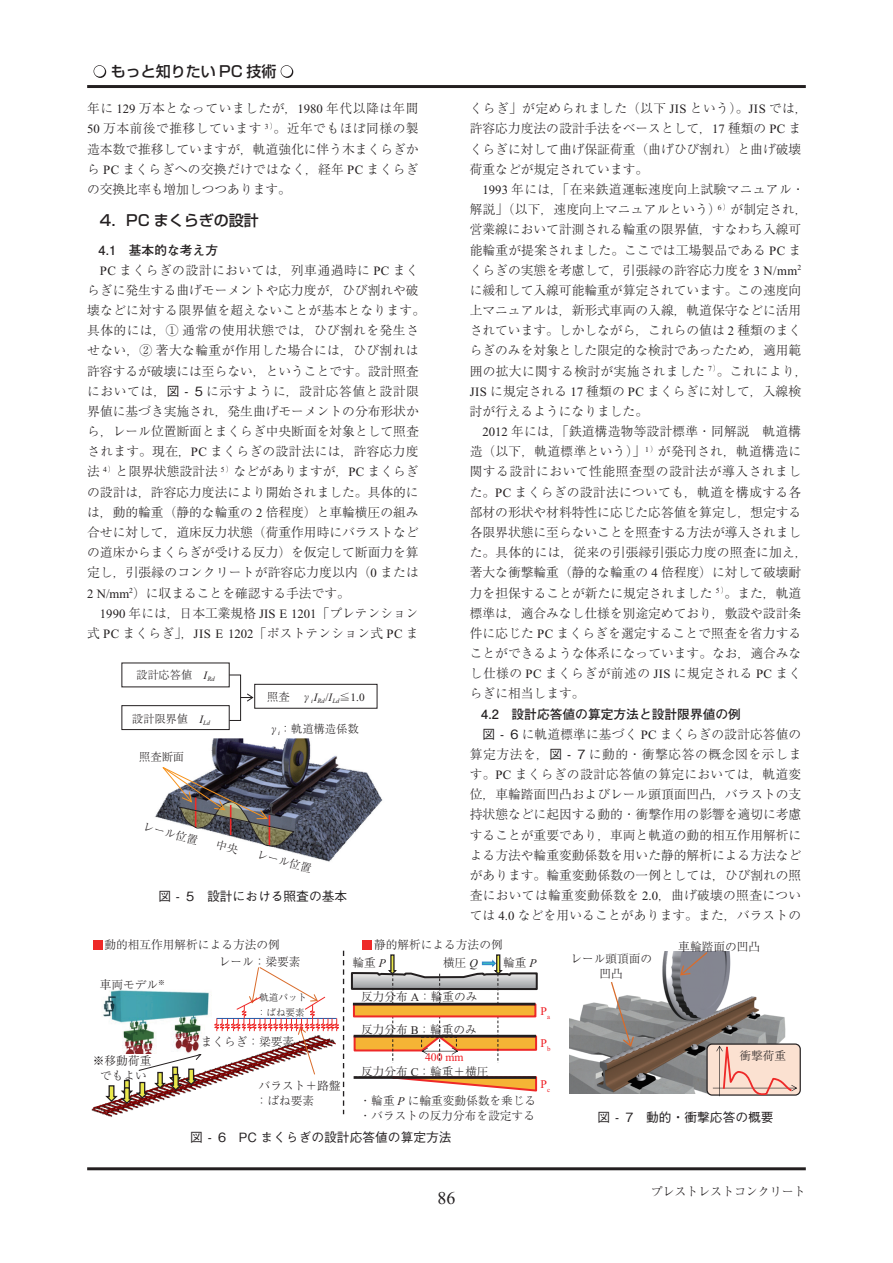
<style>
.page{position:relative;width:893px;height:1263px;background:#fff}
.page>*{position:absolute;margin:0;border:0;box-sizing:border-box;transform-origin:0 0}
.t1{font:18px "Times New Roman";color:#231f20}
.t2{font:500 15px "Shin Go Pr 6";color:#231f20}
.t3{font:500 15px "Shin Go Pro";color:#231f20}
.t4{font:300 12.75px/20.2px "Ryumin Pr 6";color:#231f20}
.t5{font:500 12.75px "Gothic BBB Pro";color:#231f20}
.t6{font:700 12.75px "Futo Go B101 Pro";color:#231f20}
.t7{font:300 12.15px "Ryumin Pr 6";letter-spacing:-.025em;color:#231f20}
.t8{font:300 11.7px/14.9px "Ryumin Pro";color:#231f20}
.t9{font:11.7px "Times New Roman";color:#ee1d23}
.t10{font:300 11.25px "Ryumin Pro";color:#231f20}
.t11{font:300 9.6px/14.9px "Ryumin Pro";color:#231f20}
.t12{font:italic 6.6px "Times New Roman";color:#231f20}
.s1{font-family:"Times New Roman";font-weight:400}
.s2{font-family:"Gothic BBB Pro";font-weight:500}
.s3{font-family:"Times New Roman";font-weight:400;font-style:italic}
.s4{font-family:"Hira Min Pro W6";font-weight:400}
</style>
<div class="page">
<hr style="left:87px;top:85px;width:719px;height:3px;background:#231f20">
<hr style="left:87px;top:1167px;width:719px;height:3px;background:#231f20">
<svg style="left:94px;top:65px;width:12px;height:13px"></svg>
<svg style="left:281px;top:65px;width:12px;height:13px"></svg>
<svg style="left:350px;top:954px;width:188px;height:109px"></svg>
<div style="left:354px;top:1004px;width:181px;height:12px;background:#f5b435"></div>
<div style="left:353px;top:1003px;width:183px;height:14px;border:2px solid #ee2928"></div>
<hr style="left:353px;top:1003px;width:182px;height:2px;background:#231f20">
<hr style="left:354px;top:1035px;width:182px;height:2px;background:#231f20">
<svg style="left:353px;top:1076px;width:185px;height:16px"></svg>
<hr style="left:354px;top:1076px;width:182px;height:3px;background:#231f20">
<div style="left:93px;top:940px;width:9px;height:9px;background:#ee2928"></div>
<div style="left:363px;top:940px;width:9px;height:9px;background:#ee2928"></div>
<svg style="left:92px;top:951px;width:252px;height:165px"></svg>
<img style="left:569px;top:952px;width:216px;height:142px">
<svg style="left:610px;top:980px;width:25px;height:68px"></svg>
<svg style="left:679px;top:951px;width:30px;height:25px"></svg>
<div style="left:707px;top:1044px;width:93px;height:51px;background:#fbe1d1;border-radius:5px"></div>
<div style="left:706px;top:1043px;width:95px;height:53px;border:1px solid #231f20;border-radius:5px"></div>
<svg style="left:713px;top:1027px;width:84px;height:70px"></svg>
<img style="left:155px;top:738px;width:228px;height:124px">
<div style="left:122px;top:705px;width:108px;height:25px;border:1px solid #231f20"></div>
<div style="left:254px;top:684px;width:123px;height:24px;border:1px solid #231f20"></div>
<div style="left:229px;top:675px;width:12px;height:46px;border:1px solid #231f20"></div>
<svg style="left:241px;top:693px;width:13px;height:9px"></svg>
<img style="left:162px;top:766px;width:134px;height:89px">
<p class="t2" style="left:111px;top:59px;width:167px">もっと知りたい PC 技術</p>
<p class="t4" style="left:87px;top:98px;width:333px;text-align:justify">年に <span class="s1">129</span> 万本となっていましたが，<span class="s1">1980</span> 年代以降は年間<span class="s1">50</span> 万本前後で推移しています <sup>3</sup><sup>）</sup>。近年でもほぼ同様の製造本数で推移していますが，軌道強化に伴う木まくらぎから <span class="s1">PC</span> まくらぎへの交換だけではなく，経年 <span class="s1">PC</span> まくらぎの交換比率も増加しつつあります。</p>
<p class="t3" style="left:100px;top:207px;width:160px">4．PC まくらぎの設計</p>
<p class="t6" style="left:99px;top:239px;width:121px">4.1　基本的な考え方</p>
<p class="t4" style="left:87px;top:259px;width:339px;text-indent:13px"><span class="s1">PC</span> まくらぎの設計においては，列車通過時に <span class="s1">PC</span> まくらぎに発生する曲げモーメントや応力度が，ひび割れや破壊などに対する限界値を超えないことが基本となります。具体的には，① 通常の使用状態では，ひび割れを発生させない，② 著大な輪重が作用した場合には，ひび割れは許容するが破壊には至らない，ということです。設計照査においては，<span class="s2">図 - 5</span> に示すように，設計応答値と設計限界値に基づき実施され，発生曲げモーメントの分布形状から，レール位置断面とまくらぎ中央断面を対象として照査されます。現在，<span class="s1">PC</span> まくらぎの設計法には，許容応力度法 <sup>4</sup><sup>）</sup>と限界状態設計法 <sup>5</sup><sup>）</sup>などがありますが，<span class="s1">PC</span> まくらぎの設計は，許容応力度法により開始されました。具体的には，動的輪重（静的な輪重の <span class="s1">2</span> 倍程度）と車輪横圧の組み合せに対して，道床反力状態（荷重作用時にバラストなどの道床からまくらぎが受ける反力）を仮定して断面力を算定し，引張縁のコンクリートが許容応力度以内（<span class="s1">0</span> または<br><span class="s1">2 N/mm</span><sup>2</sup>）に収まることを確認する手法です。</p>
<p class="t4" style="left:87px;top:602px;width:333px;text-align:right"><span class="s1">1990</span> 年には，日本工業規格 <span class="s1">JIS E 1201</span>「プレテンション式 <span class="s1">PC</span> まくらぎ」，<span class="s1">JIS E 1202</span>「ポストテンション式 <span class="s1">PC</span> ま</p>
<p class="t10" style="left:136px;top:666px;width:80px">設計応答値 <span class="s3">I</span><sub>Rd</sub></p>
<p class="t10" style="left:132px;top:710px;width:80px">設計限界値 <span class="s3">I</span><sub>Ld</sub></p>
<p class="t10" style="left:139px;top:748px;width:46px">照査断面</p>
<p class="t10" style="left:146px;top:817px;width:58px;rotate:15deg">レール位置</p>
<p class="t12" style="left:267px;top:697px;width:99px"><sup>照査</sup> <sup>γ</sup>i<sup>I</sup>Rd<sup>/</sup><sup>I</sup>Ld<sup>≦</sup><sup>1.0</sup></p>
<p class="t10" style="left:268px;top:720px;width:92px">γ<sub>i</sub>：軌道構造係数</p>
<p class="t10" style="left:259px;top:845px;width:58px;rotate:15deg">レール位置</p>
<p class="t5" style="left:158px;top:885px;width:190px">図 - 5　設計における照査の基本</p>
<p class="t4" style="left:470px;top:98px;width:339px">くらぎ」が定められました（以下 <span class="s1">JIS</span> という）。<span class="s1">JIS</span> では，許容応力度法の設計手法をベースとして，<span class="s1">17</span> 種類の <span class="s1">PC</span> まくらぎに対して曲げ保証荷重（曲げひび割れ）と曲げ破壊荷重などが規定されています。</p>
<p class="t4" style="left:470px;top:178px;width:339px;text-indent:13px"><span class="s1">1993</span> 年には，「在来鉄道運転速度向上試験マニュアル・解説」（以下，速度向上マニュアルという）<sup>6</sup><sup>）</sup>が制定され，営業線において計測される輪重の限界値，すなわち入線可能輪重が提案されました。ここでは工場製品である <span class="s1">PC</span> まくらぎの実態を考慮して，引張縁の許容応力度を <span class="s1">3 N/mm</span><sup>2</sup>に緩和して入線可能輪重が算定されています。この速度向上マニュアルは，新形式車両の入線，軌道保守などに活用されています。しかしながら，これらの値は <span class="s1">2</span> 種類のまくらぎのみを対象とした限定的な検討であったため，適用範囲の拡大に関する検討が実施されました <sup>7</sup><sup>）</sup>。これにより，<br><span class="s1">JIS</span> に規定される <span class="s1">17</span> 種類の <span class="s1">PC</span> まくらぎに対して，入線検討が行えるようになりました。</p>
<p class="t4" style="left:470px;top:420px;width:339px;text-indent:13px"><span class="s1">2012</span> 年には，「鉄道構造物等設計標準・同解説 軌道構造（以下，軌道標準という）」<sup>1</sup><sup>）</sup>が発刊され，軌道構造に関する設計において性能照査型の設計法が導入されました。<span class="s1">PC</span> まくらぎの設計法についても，軌道を構成する各部材の形状や材料特性に応じた応答値を算定し，想定する各限界状態に至らないことを照査する方法が導入されました。具体的には，従来の引張縁引張応力度の照査に加え，著大な衝撃輪重（静的な輪重の <span class="s1">4</span> 倍程度）に対して破壊耐力を担保することが新たに規定されました <sup>5</sup><sup>）</sup>。また，軌道標準は，適合みなし仕様を別途定めており，敷設や設計条件に応じた <span class="s1">PC</span> まくらぎを選定することで照査を省力することができるような体系になっています。なお，適合みなし仕様の <span class="s1">PC</span> まくらぎが前述の <span class="s1">JIS</span> に規定される <span class="s1">PC</span> まくらぎに相当します。</p>
<p class="t6" style="left:481px;top:703px;width:261px">4.2　設計応答値の算定方法と設計限界値の例</p>
<p class="t4" style="left:470px;top:723px;width:333px;text-align:justify;text-indent:13px"><span class="s2">図 - 6</span> に軌道標準に基づく <span class="s1">PC</span> まくらぎの設計応答値の算定方法を，<span class="s2">図 - 7</span> に動的・衝撃応答の概念図を示します。<span class="s1">PC</span> まくらぎの設計応答値の算定においては，軌道変位，車輪踏面凹凸およびレール頭頂面凹凸，バラストの支持状態などに起因する動的・衝撃作用の影響を適切に考慮することが重要であり，車両と軌道の動的相互作用解析による方法や輪重変動係数を用いた静的解析による方法などがあります。輪重変動係数の一例としては，ひび割れの照査においては輪重変動係数を <span class="s1">2.0</span>，曲げ破壊の照査については <span class="s1">4.0</span> などを用いることがあります。また，バラストの</p>
<p class="t8" style="left:104px;top:937px;width:177px">動的相互作用解析による方法の例</p>
<p class="t8" style="left:100px;top:976px;width:67px">車両モデル<sup>※</sup></p>
<p class="t8" style="left:93px;top:1052px;width:60px;text-align:center">※移動荷重でもよい</p>
<p class="t8" style="left:219px;top:953px;width:83px">レール：梁要素</p>
<p class="t11" style="left:257px;top:990px;width:52px">軌道パット：ばね要素</p>
<p class="t8" style="left:201px;top:1033px;width:95px">まくらぎ：梁要素</p>
<p class="t8" style="left:256px;top:1077px;width:86px">バラスト<span class="s4">＋</span>路盤：ばね要素</p>
<p class="t8" style="left:352px;top:935px;width:152px;line-height:17.7px;text-indent:22px">静的解析による方法の例輪重 <span class="s3">P</span></p>
<p class="t8" style="left:443px;top:954px;width:36px">横圧 <span class="s3">Q</span></p>
<p class="t8" style="left:503px;top:954px;width:35px">輪重 <span class="s3">P</span></p>
<p class="t8" style="left:361px;top:988px;width:118px">反力分布 <span class="s1">A</span>：輪重のみ</p>
<p class="t8" style="left:361px;top:1021px;width:117px">反力分布 <span class="s1">B</span>：輪重のみ</p>
<p class="t9" style="left:425px;top:1051px;width:40px">400 mm</p>
<p class="t8" style="left:361px;top:1063px;width:129px">反力分布 <span class="s1">C</span>：輪重<span class="s4">＋</span>横圧</p>
<p class="t9" style="left:541px;top:1005px;width:11px">P<sub>a</sub></p>
<p class="t9" style="left:541px;top:1037px;width:11px">P<sub>b</sub></p>
<p class="t9" style="left:541px;top:1078px;width:11px">P<sub>c</sub></p>
<p class="t8" style="left:360px;top:1092px;width:178px">・輪重 <span class="s3">P</span> に輸重変動係数を乗じる・バラストの反力分布を設定する</p>
<p class="t5" style="left:190px;top:1127px;width:263px">図 - 6　PC まくらぎの設計応答値の算定方法</p>
<h1 class="t1" style="left:437px;top:1188px;width:19px">86</h1>
<p class="t8" style="left:570px;top:951px;width:83px;text-align:center">レール頭頂面の凹凸</p>
<p class="t8" style="left:678px;top:938px;width:83px">車輪踏面の凹凸</p>
<p class="t8" style="left:739px;top:1047px;width:48px">衝撃荷重</p>
<p class="t5" style="left:597px;top:1107px;width:178px">図 - 7　動的・衝撃応答の概要</p>
<p class="t7" style="left:650px;top:1181px;width:157px">プレストレストコンクリート</p>
</div>
